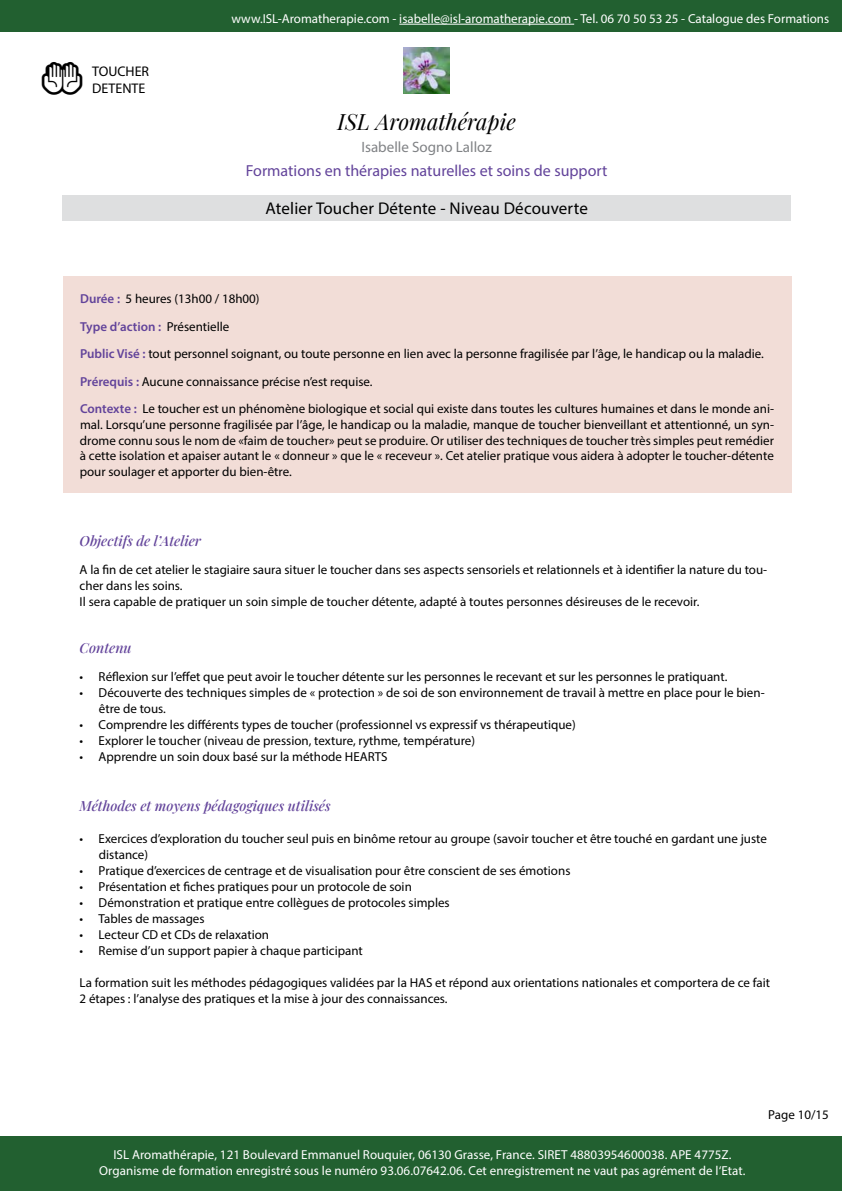
<style>
.page{position:relative;width:842px;height:1191px;background:#fff}
.page>*{position:absolute;margin:0;border:0;box-sizing:border-box;transform-origin:0 0}
.t1{font:italic 22px "Playfair Display";color:#000}
.t2{font:17px "Myriad Pro";letter-spacing:.01em;color:#000}
.t3{font:16px "Myriad Pro";color:#62439a}
.t4{font:15px "Myriad Pro";color:#808285}
.t5{font:italic 500 14px "Playfair Display";color:#62439a}
.t6{font:14px/16.8px "Myriad Pro";color:#000}
.t7{font:13px/16px "Myriad Pro";color:#000}
.t8{font:13px/15.6px "Myriad Pro";letter-spacing:.005em;color:#fff;text-align:center}
.s1{font-weight:600;color:#62439a}
</style>
<div class="page">
<div style="left:0;top:0;width:842px;height:31px;background:#226030"></div>
<hr style="left:399px;top:24px;width:175px;height:1px;background:#fff">
<img style="left:404px;top:47px;width:46px;height:46px">
<div style="left:63px;top:196px;width:728px;height:25px;background:#dedfe0"></div>
<div style="left:63px;top:276px;width:728px;height:217px;background:#f2ddd7"></div>
<div style="left:0;top:1136px;width:842px;height:55px;background:#226030"></div>
<p class="t6" style="left:92px;top:62px;width:58px">TOUCHER<br>DETENTE</p>
<p class="t8" style="left:232px;top:11px;width:599px">www.ISL-Aromatherapie.com - isabelle@isl-aromatherapie.com - Tel. 06 70 50 53 25 - Catalogue des Formations</p>
<h1 class="t1" style="left:338px;top:104px;width:180px">ISL Aromathérapie</h1>
<p class="t4" style="left:361px;top:137px;width:132px">Isabelle Sogno Lalloz</p>
<p class="t3" style="left:246px;top:160px;width:363px">Formations en thérapies naturelles et soins de support</p>
<h2 class="t2" style="left:265px;top:198px;width:324px">Atelier Toucher Détente - Niveau Découverte</h2>
<p class="t7" style="left:80px;top:284px;width:695px;line-height:27.6px"><span class="s1">Durée :</span> 5 heures (13h00 / 18h00)<br><span class="s1">Type d’action :</span> Présentielle<br><span class="s1">Public Visé :</span> tout personnel soignant, ou toute personne en lien avec la personne fragilisée par l’âge, le handicap ou la maladie.<br><span class="s1">Prérequis :</span> Aucune connaissance précise n’est requise.<br><span class="s1">Contexte :</span> Le toucher est un phénomène biologique et social qui existe dans toutes les cultures humaines et dans le monde ani-</p>
<p class="t7" style="left:80px;top:416px;width:696px;line-height:15.6px;text-align:justify">mal. Lorsqu’une personne fragilisée par l’âge, le handicap ou la maladie, manque de toucher bienveillant et attentionné, un syn&shy;drome connu sous le nom de «faim de toucher» peut se produire. Or utiliser des techniques de toucher très simples peut remédier à cette isolation et apaiser autant le « donneur » que le « receveur ». Cet atelier pratique vous aidera à adopter le toucher-détente pour soulager et apporter du bien-être.</p>
<p class="t5" style="left:80px;top:529px;width:123px">Objectifs de l’Atelier</p>
<p class="t7" style="left:80px;top:561px;width:689px">A la fin de cet atelier le stagiaire saura situer le toucher dans ses aspects sensoriels et relationnels et à identifier la nature du tou&shy;cher dans les soins.<br>Il sera capable de pratiquer un soin simple de toucher détente, adapté à toutes personnes désireuses de le recevoir.</p>
<p class="t5" style="left:80px;top:636px;width:54px">Contenu</p>
<p class="t7" style="left:80px;top:668px;width:649px">• Réflexion sur l’effet que peut avoir le toucher détente sur les personnes le recevant et sur les personnes le pratiquant.</p>
<p class="t7" style="left:99px;top:684px;width:667px;text-indent:-19px">• Découverte des techniques simples de « protection » de soi de son environnement de travail à mettre en place pour le bien&shy;être de tous.</p>
<p class="t7" style="left:80px;top:716px;width:498px">• Comprendre les différents types de toucher (professionnel vs expressif vs thérapeutique)</p>
<p class="t7" style="left:80px;top:732px;width:397px">• Explorer le toucher (niveau de pression, texture, rythme, température)</p>
<p class="t7" style="left:80px;top:748px;width:309px">• Apprendre un soin doux basé sur la méthode HEARTS</p>
<p class="t5" style="left:80px;top:794px;width:252px">Méthodes et moyens pédagogiques utilisés</p>
<p class="t7" style="left:99px;top:831px;width:669px;text-indent:-19px">• Exercices d’exploration du toucher seul puis en binôme retour au groupe (savoir toucher et être touché en gardant une juste distance)</p>
<p class="t7" style="left:80px;top:863px;width:492px">• Pratique d’exercices de centrage et de visualisation pour être conscient de ses émotions</p>
<p class="t7" style="left:80px;top:879px;width:334px">• Présentation et fiches pratiques pour un protocole de soin</p>
<p class="t7" style="left:80px;top:895px;width:372px">• Démonstration et pratique entre collègues de protocoles simples</p>
<p class="t7" style="left:80px;top:911px;width:126px">• Tables de massages</p>
<p class="t7" style="left:80px;top:927px;width:191px">• Lecteur CD et CDs de relaxation</p>
<p class="t7" style="left:80px;top:943px;width:285px">• Remise d’un support papier à chaque participant</p>
<p class="t7" style="left:80px;top:975px;width:692px">La formation suit les méthodes pédagogiques validées par la HAS et répond aux orientations nationales et comportera de ce fait<br>2 étapes : l’analyse des pratiques et la mise à jour des connaissances.</p>
<p class="t8" style="left:99px;top:1146px;width:648px">ISL Aromathérapie, 121 Boulevard Emmanuel Rouquier, 06130 Grasse, France. SIRET 48803954600038. APE 4775Z.<br>Organisme de formation enregistré sous le numéro 93.06.07642.06. Cet enregistrement ne vaut pas agrément de l‘Etat.</p>
<p class="t7" style="left:768px;top:1106px;width:62px">Page 10/15</p>
</div>
